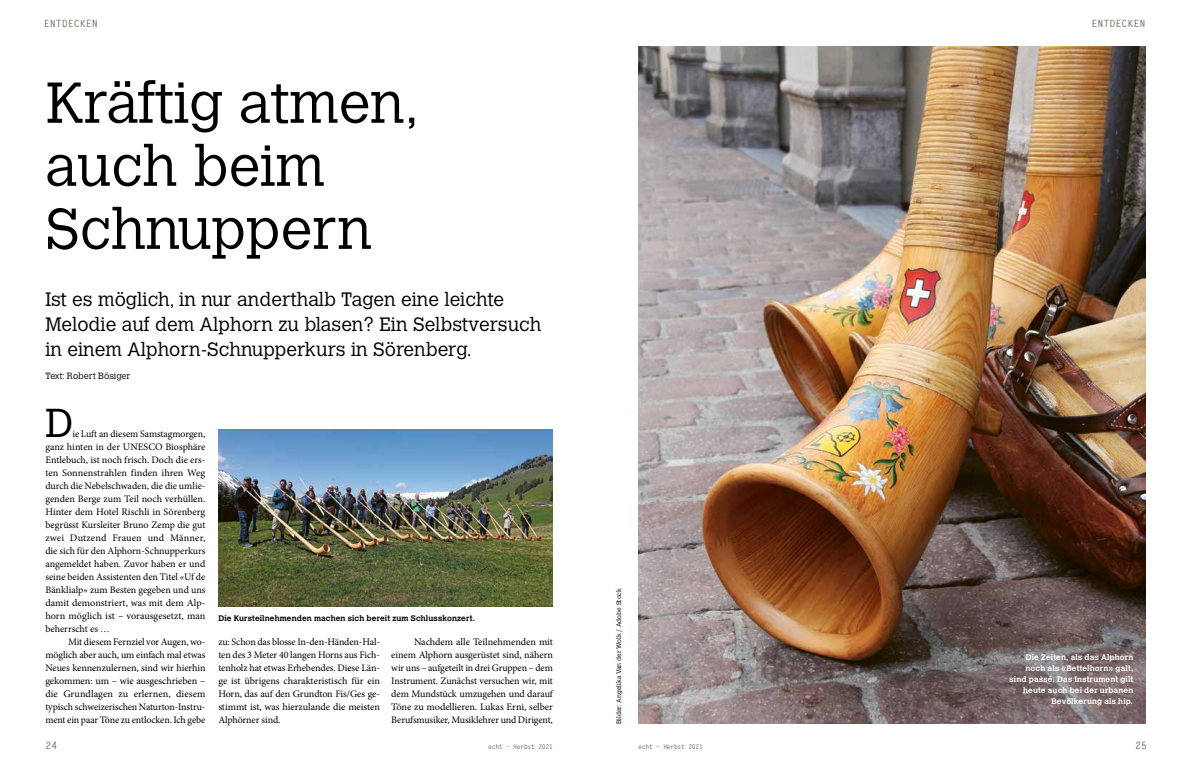
<style>
.page{position:relative;width:1191px;height:766px;background:#fff}
.page>*{position:absolute;margin:0;border:0;box-sizing:border-box;transform-origin:0 0}
.t1{font:300 57px/63px "Calvert MT Std";color:#000}
.t2{font:300 40px "Calvert MT Std";color:#000}
.t3{font:300 19.2px/25px "Calvert MT Std";color:#000}
.t4{font:10px/13px "Minion Pro";letter-spacing:-.01em;color:#000;text-align:justify}
.t5{font:700 10px "Letter Gothic Std";color:#6d6a63}
.t6{font:700 10px "Letter Gothic Std";color:#5e6c6e}
.t7{font:300 9px "Calvert MT Std";color:#000}
.t8{font:700 8px/11px "Calvert MT Std";letter-spacing:.015em;color:#fff;text-align:right}
.t9{font:700 8px "Calvert MT Std";letter-spacing:.02em;color:#000}
.t10{font:300 6.5px "Calvert MT Std";color:#000}
.t11{font:700 6.5px "Letter Gothic Std";letter-spacing:-.05em;color:#5e6c6e}
</style>
<div class="page">
<img style="left:218px;top:429px;width:335px;height:177px">
<img style="left:638px;top:47px;width:507px;height:676px">
<p class="t5" style="left:44px;top:18px;width:55px">ENTDECKEN</p>
<p class="t5" style="left:1091px;top:18px;width:55px">ENTDECKEN</p>
<h1 class="t1" style="left:45px;top:72px;width:375px">Kräftig atmen, auch beim<br>Schnuppern</h1>
<h3 class="t3" style="left:45px;top:287px;width:497px">Ist es möglich, in nur anderthalb Tagen eine leichte<br>Melodie auf dem Alphorn zu blasen? Ein Selbstversuch in einem Alphorn-Schnupperkurs in Sörenberg.</h3>
<p class="t7" style="left:45px;top:371px;width:87px">Text: Robert Bösiger</p>
<h2 class="t2" style="left:45px;top:400px;width:29px">D</h2>
<p class="t4" style="left:45px;top:427px;width:162px;text-indent:27px">ie Luft an diesem Samstagmorgen, ganz hinten in der UNESCO Biosphäre Entlebuch, ist noch frisch. Doch die ers&shy;ten Sonnenstrahlen finden ihren Weg durch die Nebelschwaden, die die umlie&shy;genden Berge zum Teil noch verhüllen.<br>Hinter dem Hotel Rischli in Sörenberg begrüsst Kursleiter Bruno Zemp die gut zwei Dutzend Frauen und Männer, die sich für den Alphorn-Schnupperkurs angemeldet haben. Zuvor haben er und seine beiden Assistenten den Titel «Uf de Bänklialp» zum Besten gegeben und uns damit demonstriert, was mit dem Alp&shy;horn möglich ist – vorausgesetzt, man beherrscht es …</p>
<p class="t4" style="left:45px;top:635px;width:162px;text-indent:23px">Mit diesem Fernziel vor Augen, wo&shy;möglich aber auch, um einfach mal etwas Neues kennenzulernen, sind wir hierhin gekommen: um – wie ausgeschrieben – die Grundlagen zu erlernen, diesem typisch schweizerischen Naturton-Instru&shy;ment ein paar Töne zu entlocken. Ich gebe</p>
<p class="t4" style="left:218px;top:635px;width:163px">zu: Schon das blosse In-den-Händen-Hal&shy;ten des 3 Meter 40 langen Horns aus Fich&shy;tenholz hat etwas Erhebendes. Diese Län&shy;ge ist übrigens charakteristisch für ein Horn, das auf den Grundton Fis/Ges ge&shy;stimmt ist, was hierzulande die meisten Alphörner sind.</p>
<p class="t4" style="left:391px;top:635px;width:163px;text-indent:23px">Nachdem alle Teilnehmenden mit einem Alphorn ausgerüstet sind, nähern wir uns – aufgeteilt in drei Gruppen – dem Instrument. Zunächst versuchen wir, mit dem Mundstück umzugehen und darauf Töne zu modellieren. Lukas Erni, selber Berufsmusiker, Musiklehrer und Dirigent,</p>
<p class="t9" style="left:218px;top:612px;width:258px">Die Kursteilnehmenden machen sich bereit zum Schlusskonzert.</p>
<p class="t10" style="left:615px;top:723px;width:137px;rotate:-90deg">Bilder: Angelika Van der Wolk / Adobe Stock</p>
<p class="t8" style="left:1009px;top:651px;width:125px">Die Zeiten, als das Alphorn noch als «Bettelhorn» galt, sind passé. Das Instrument gilt heute auch bei der urbanen<br>Bevölkerung als hip.</p>
<p class="t6" style="left:45px;top:739px;width:13px">24</p>
<p class="t11" style="left:488px;top:742px;width:66px">echt – Herbst 2021</p>
<p class="t11" style="left:638px;top:742px;width:66px">echt – Herbst 2021</p>
<p class="t6" style="left:1135px;top:739px;width:13px">25</p>
</div>
